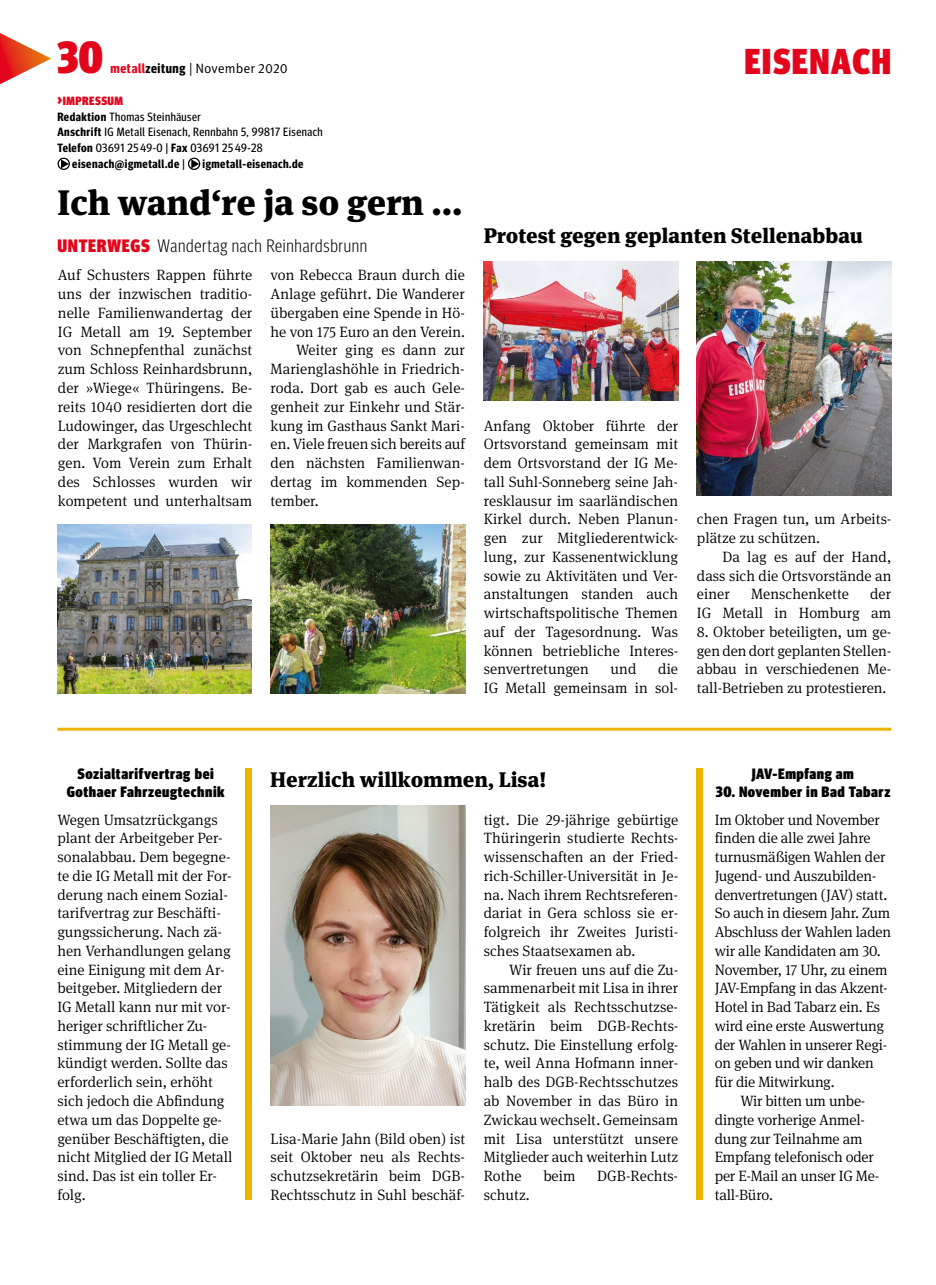
<style>
.page{position:relative;width:936px;height:1285px;background:#fff}
.page>*{position:absolute;margin:0;border:0;box-sizing:border-box;transform-origin:0 0}
.t1{font:900 condensed 45px "Meta Head IGMT";color:#e3051b}
.t2{font:900 condensed 36px "Meta Head IGMT";letter-spacing:.04em;color:#e3051b}
.t3{font:900 35.25px "Meta Serif IGMT";letter-spacing:-.005em;color:#000}
.t4{font:900 21px "Meta Serif IGMT";color:#000}
.t5{font:300 condensed 18px "Meta Head IGMT";letter-spacing:.04em;color:#000}
.t6{font:300 15px/18.8px "Meta Serif IGMT";color:#000;text-align:justify}
.t7{font:900 condensed 15px/18.8px "Meta Head IGMT";letter-spacing:.04em;color:#000;text-align:center}
.t8{font:13.5px "Meta IGMT";color:#000}
.t9{font:12px "Meta Headline Cond OT";letter-spacing:.04em;color:#000}
.t10{font:700 12px "Meta Headline Cond OT";letter-spacing:.04em;color:#000}
.t11{font:900 condensed 12px "Meta Head IGMT";letter-spacing:.04em;color:#e3051b}
.s1{font-family:"Meta Headline Cond OT";font-weight:700;color:#e3051b}
.s2{font-family:"Meta Headline Cond OT";font-weight:700}
.s3{font-size:13.5px}
.s4{font-weight:700}
.s5{font-weight:400}
.s6{font-weight:900;color:#e3051b}
</style>
<div class="page">
<hr style="left:57px;top:727px;width:834px;height:3px;background:#eab500">
<div style="left:58px;top:158px;width:12px;height:12px;border:1px solid #000;border-radius:50%"></div>
<svg style="left:61px;top:159px;width:8px;height:9px"></svg>
<div style="left:188px;top:158px;width:12px;height:12px;border:1px solid #000;border-radius:50%"></div>
<svg style="left:191px;top:159px;width:8px;height:9px"></svg>
<svg style="left:0;top:33px;width:51px;height:51px"></svg>
<img style="left:270px;top:805px;width:195px;height:300px">
<img style="left:270px;top:524px;width:195px;height:169px">
<img style="left:697px;top:261px;width:194px;height:234px">
<img style="left:483px;top:261px;width:195px;height:139px">
<div style="left:697px;top:768px;width:6px;height:431px;background:#eab500"></div>
<div style="left:246px;top:768px;width:6px;height:431px;background:#eab500"></div>
<img style="left:57px;top:524px;width:195px;height:169px">
<h1 class="t1" style="left:57px;top:21px;width:47px">30</h1>
<p class="t8" style="left:111px;top:58px;width:179px"><span class="s1">metall</span><span class="s2">zeitung</span> | November 2020</p>
<p class="t11" style="left:57px;top:91px;width:67px"><span class="s3">&gt;</span>IMPRESSUM</p>
<p class="t9" style="left:57px;top:109px;width:145px"><span class="s4">Redaktion</span> Thomas Steinhäuser</p>
<p class="t9" style="left:57px;top:125px;width:267px"><span class="s4">Anschrift</span> IG Metall Eisenach, Rennbahn 5, 99817 Eisenach</p>
<p class="t9" style="left:57px;top:141px;width:207px"><span class="s4">Telefon</span> 03691 25 49-0 | <span class="s4">Fax</span> 03691 25 49-28</p>
<p class="t10" style="left:72px;top:156px;width:114px">eisenach@igmetall.de <span class="s5">|</span></p>
<p class="t10" style="left:203px;top:156px;width:102px">igmetall-eisenach.de</p>
<h3 class="t3" style="left:57px;top:174px;width:406px">Ich wand‘re ja so gern ...</h3>
<p class="t5" style="left:57px;top:233px;width:311px"><span class="s6">UNTERWEGS</span> Wandertag nach Reinhardsbrunn</p>
<p class="t6" style="left:58px;top:265px;width:196px">Auf Schusters Rappen führte uns der inzwischen traditio&shy;nelle Familienwandertag der IG Metall am 19. September von Schnepfenthal zunächst zum Schloss Reinhardsbrunn, der »Wiege« Thüringens. Be&shy;reits 1040 residierten dort die Ludowinger, das Urgeschlecht der Markgrafen von Thürin&shy;gen. Vom Verein zum Erhalt des Schlosses wurden wir kompetent und unterhaltsam</p>
<p class="t6" style="left:270px;top:265px;width:196px">von Rebecca Braun durch die</p>
<p class="t6" style="left:270px;top:284px;width:196px">Anlage geführt. Die Wanderer</p>
<p class="t6" style="left:270px;top:302px;width:196px">übergaben eine Spende in Hö-</p>
<p class="t6" style="left:270px;top:321px;width:196px">he von 175 Euro an den Verein.</p>
<p class="t6" style="left:296px;top:340px;width:170px">Weiter ging es dann zur</p>
<p class="t6" style="left:270px;top:359px;width:196px">Marienglashöhle in Friedrich-</p>
<p class="t6" style="left:270px;top:377px;width:196px">roda. Dort gab es auch Gele-</p>
<p class="t6" style="left:270px;top:396px;width:196px">genheit zur Einkehr und Stär-</p>
<p class="t6" style="left:270px;top:415px;width:196px">kung im Gasthaus Sankt Mari-</p>
<p class="t6" style="left:270px;top:434px;width:196px">en. Viele freuen sich bereits auf</p>
<p class="t6" style="left:270px;top:452px;width:196px">den nächsten Familienwan-</p>
<p class="t6" style="left:270px;top:471px;width:196px">dertag im kommenden Sep-</p>
<p class="t6" style="left:270px;top:490px;width:50px">tember.</p>
<h2 class="t2" style="left:744px;top:33px;width:148px">EISENACH</h2>
<h3 class="t4" style="left:483px;top:218px;width:380px">Protest gegen geplanten Stellenabbau</h3>
<p class="t6" style="left:483px;top:415px;width:196px">Anfang Oktober führte der Ortsvorstand gemeinsam mit dem Ortsvorstand der IG Me&shy;tall Suhl-Sonneberg seine Jah&shy;resklausur im saarländischen Kirkel durch. Neben Planun&shy;gen zur Mitgliederentwick&shy;lung, zur Kassenentwicklung sowie zu Aktivitäten und Ver&shy;anstaltungen standen auch wirtschaftspolitische Themen auf der Tagesordnung. Was können betriebliche Interes&shy;senvertretungen</p>
<p class="t6" style="left:483px;top:659px;width:196px;text-align:right">die<br>IG Metall gemeinsam in sol-</p>
<p class="t6" style="left:610px;top:659px;width:27px">und</p>
<p class="t6" style="left:697px;top:509px;width:196px">chen Fragen tun, um Arbeits&shy;plätze zu schützen.</p>
<p class="t6" style="left:697px;top:546px;width:196px;text-indent:26px">Da lag es auf der Hand, dass sich die Ortsvorstände an einer</p>
<p class="t6" style="left:697px;top:584px;width:196px;text-align:right">der<br>IG Metall in Homburg am</p>
<p class="t6" style="left:697px;top:621px;width:196px">8. Oktober beteiligten, um ge&shy;gen den dort geplanten Stellen&shy;abbau in verschiedenen Me&shy;tall-Betrieben zu protestieren.</p>
<p class="t6" style="left:751px;top:584px;width:99px">Menschenkette</p>
<p class="t7" style="left:67px;top:763px;width:160px">Sozialtarifvertrag bei<br>Gothaer Fahrzeugtechnik</p>
<p class="t6" style="left:57px;top:809px;width:176px;text-align:left">Wegen Umsatzrückgangs plant der Arbeitgeber Per&shy;sonalabbau. Dem begegne&shy;te die IG Metall mit der For&shy;derung nach einem Sozial&shy;tarifvertrag zur Beschäfti&shy;gungssicherung. Nach zä&shy;hen Verhandlungen gelang eine Einigung mit dem Ar&shy;beitgeber. Mitgliedern der<br>IG Metall kann nur mit vor&shy;heriger schriftlicher Zu&shy;stimmung der IG Metall ge&shy;kündigt werden. Sollte das erforderlich sein, erhöht sich jedoch die Abfindung etwa um das Doppelte ge&shy;genüber Beschäftigten, die nicht Mitglied der IG Metall sind. Das ist ein toller Er&shy;folg.</p>
<h3 class="t4" style="left:270px;top:762px;width:277px">Herzlich willkommen, Lisa!</h3>
<p class="t6" style="left:270px;top:1127px;width:196px">Lisa-Marie Jahn (Bild oben) ist seit Oktober neu als Rechts&shy;schutzsekretärin beim DGB-Rechtsschutz in Suhl beschäf-</p>
<p class="t6" style="left:483px;top:809px;width:196px">tigt. Die 29-jährige gebürtige Thüringerin studierte Rechts&shy;wissenschaften an der Fried&shy;rich-Schiller-Universität in Je&shy;na. Nach ihrem Rechtsreferen&shy;dariat in Gera schloss sie er&shy;folgreich ihr Zweites Juristi&shy;sches Staatsexamen ab.</p>
<p class="t6" style="left:483px;top:959px;width:196px;text-indent:26px">Wir freuen uns auf die Zu&shy;sammenarbeit mit Lisa in ihrer Tätigkeit als Rechtsschutzse&shy;kretärin beim DGB-Rechts&shy;schutz. Die Einstellung erfolg&shy;te, weil Anna Hofmann inner&shy;halb des DGB-Rechtsschutzes ab November in das Büro in Zwickau wechselt. Gemeinsam mit Lisa unterstützt unsere Mitglieder auch weiterhin Lutz Rothe</p>
<p class="t6" style="left:543px;top:1165px;width:34px">beim</p>
<p class="t6" style="left:597px;top:1165px;width:82px">DGB-Rechts-</p>
<p class="t6" style="left:483px;top:1184px;width:47px">schutz.</p>
<p class="t7" style="left:751px;top:763px;width:104px">JAV-Empfang am</p>
<p class="t7" style="left:715px;top:781px;width:176px">30. November in Bad Tabarz</p>
<p class="t6" style="left:714px;top:809px;width:167px">Im Oktober und November</p>
<p class="t6" style="left:714px;top:827px;width:157px">finden die alle zwei Jahre</p>
<p class="t6" style="left:714px;top:846px;width:172px">turnusmäßigen Wahlen der</p>
<p class="t6" style="left:714px;top:865px;width:163px">Jugend- und Auszubilden-</p>
<p class="t6" style="left:714px;top:884px;width:174px">denvertretungen (JAV) statt.</p>
<p class="t6" style="left:714px;top:902px;width:177px">So auch in diesem Jahr. Zum</p>
<p class="t6" style="left:714px;top:921px;width:178px">Abschluss der Wahlen laden</p>
<p class="t6" style="left:714px;top:940px;width:167px">wir alle Kandidaten am 30.</p>
<p class="t6" style="left:714px;top:959px;width:174px">November, 17 Uhr, zu einem</p>
<p class="t6" style="left:714px;top:977px;width:174px">JAV-Empfang in das Akzent-</p>
<p class="t6" style="left:714px;top:996px;width:167px">Hotel in Bad Tabarz ein. Es</p>
<p class="t6" style="left:714px;top:1015px;width:171px">wird eine erste Auswertung</p>
<p class="t6" style="left:714px;top:1034px;width:174px">der Wahlen in unserer Regi-</p>
<p class="t6" style="left:714px;top:1052px;width:161px">on geben und wir danken</p>
<p class="t6" style="left:714px;top:1071px;width:121px">für die Mitwirkung.</p>
<p class="t6" style="left:740px;top:1090px;width:127px">Wir bitten um unbe-</p>
<p class="t6" style="left:714px;top:1109px;width:152px">dingte vorherige Anmel-</p>
<p class="t6" style="left:714px;top:1127px;width:149px">dung zur Teilnahme am</p>
<p class="t6" style="left:714px;top:1146px;width:161px">Empfang telefonisch oder</p>
<p class="t6" style="left:714px;top:1165px;width:166px">per E-Mail an unser IG Me-</p>
<p class="t6" style="left:714px;top:1184px;width:60px">tall-Büro.</p>
</div>
